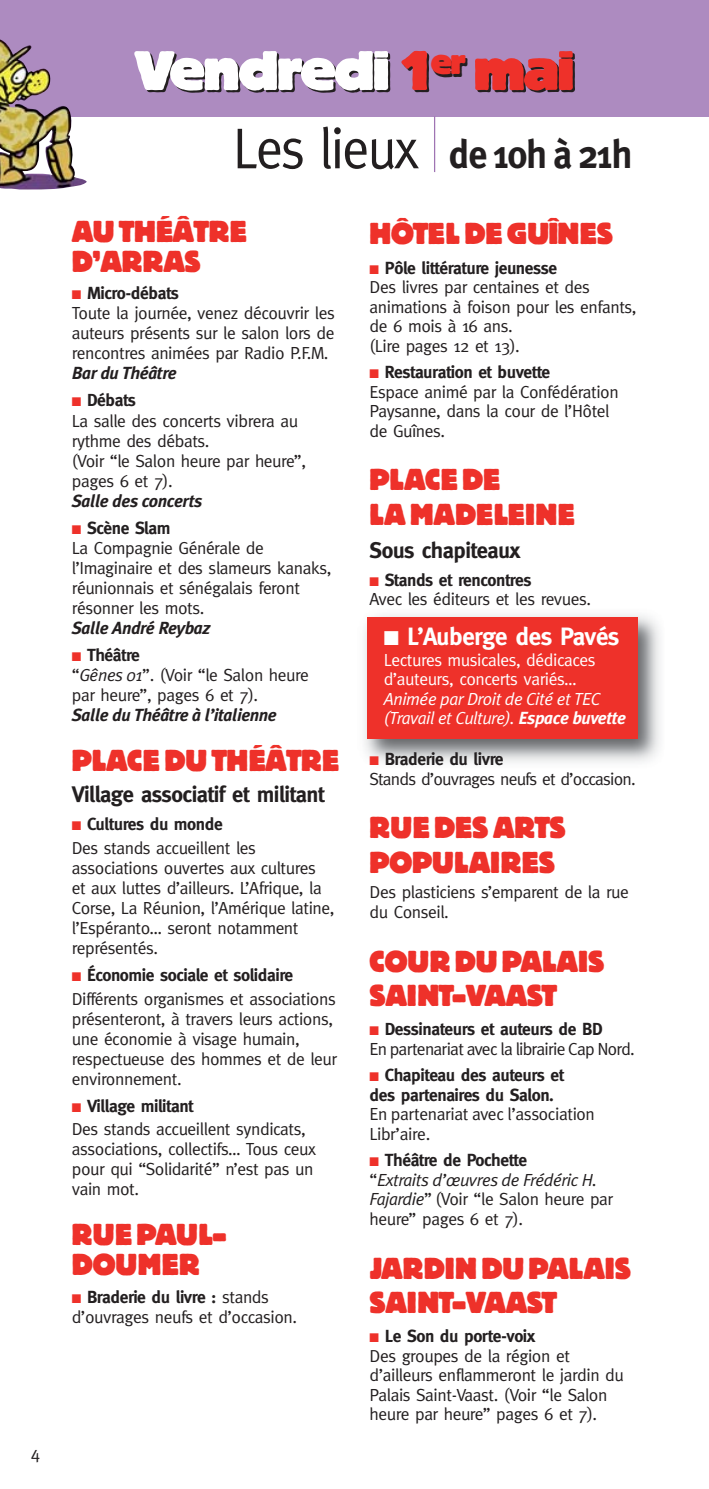
<style>
.page{position:relative;width:709px;height:1489px;background:#fff}
.page>*{position:absolute;margin:0;border:0;box-sizing:border-box;transform-origin:0 0}
.t1{font:800 55px "Block BE";letter-spacing:-.03em;color:#231f20}
.t2{font:700 40px "Meta Plus";letter-spacing:-.035em;color:#231f20;scale:.94 1}
.t3{font:800 30px/34.2px "Block BE";letter-spacing:-.005em;color:#ee312a;scale:.94 1}
.t4{font:800 30px/30px "Block BE";letter-spacing:-.025em;color:#ee312a;scale:.94 1}
.t5{font:800 30px/30px "Block BE";letter-spacing:.015em;color:#ee312a;scale:.94 1}
.t6{font:700 25px "Meta";letter-spacing:-.025em;color:#fff}
.t7{font:700 22.5px "Meta";letter-spacing:-.025em;color:#231f20}
.t8{font:17.5px/20px "Meta";letter-spacing:-.025em;color:#231f20}
.t9{font:700 17.5px/19.5px "Meta";letter-spacing:-.025em;color:#231f20}
.t10{font:17.5px/19.5px "Meta Plus Normal";letter-spacing:-.03em;color:#231f20}
.t11{font:italic 700 17.5px "Meta Plus";letter-spacing:-.025em;color:#231f20}
.t12{font:italic 17.5px/19.5px "Meta Plus Normal";letter-spacing:-.025em;color:#fff}
.t13{font:17.5px/19.5px "Meta";letter-spacing:-.025em;color:#fff}
.t14{font:17.5px/19.5px "Meta";letter-spacing:-.045em;color:#231f20}
.t15{font:italic 17.5px "Meta Plus Normal";letter-spacing:-.025em;color:#231f20}
.s1{font-family:"Meta";font-weight:400;font-size:57.5px}
.s2{color:#ee312a}
.s3{font-weight:700}
.s4{font-family:"Meta Plus Normal";font-style:italic}
.s5{font-family:"Meta Plus";font-weight:700}
.s6{font-style:normal}
.s7{font-family:"Meta Plus Normal"}
</style>
<div class="page">
<img style="left:364px;top:614px;width:296px;height:149px">
<div style="left:368px;top:617px;width:270px;height:121px;background:#ee312a"></div>
<div style="left:0;top:0;width:709px;height:117px;background:#ad8bc0"></div>
<img style="left:0;top:39px;width:87px;height:151px">
<hr style="left:434px;top:116px;width:1px;height:56px;background:#9f74b3">
<p class="t8" style="left:31px;top:1443px;width:11px">4</p>
<h1 class="t1" style="left:136px;top:53px;width:441px">Vendredi 1<sup>er</sup> mai</h1>
<h2 class="t2" style="left:233px;top:139px;width:427px"><span class="s1">Les lieux</span> de 10h à 21h</h2>
<h3 class="t4" style="left:72px;top:218px;width:187px">AU THÉÂTRE<br>D’ARRAS</h3>
<p class="t8" style="left:72px;top:284px;width:264px"><span class="s2">■</span> <span class="s3">Micro-débats<br></span>Toute la journée, venez découvrir les auteurs présents sur le salon lors de rencontres animées par Radio P.F.M.</p>
<p class="t11" style="left:72px;top:366px;width:106px">Bar du Théâtre</p>
<p class="t8" style="left:72px;top:392px;width:236px"><span class="s2">■</span> <span class="s3">Débats<br></span>La salle des concerts vibrera au rythme des débats.<br>(Voir “le Salon heure par heure”, pages 6 et 7).</p>
<p class="t11" style="left:72px;top:493px;width:132px">Salle des concerts</p>
<p class="t8" style="left:72px;top:519px;width:261px"><span class="s2">■</span> <span class="s3">Scène Slam<br></span>La Compagnie Générale de l’Imaginaire et des slameurs kanaks, réunionnais et sénégalais feront résonner les mots.</p>
<p class="t11" style="left:72px;top:620px;width:140px">Salle André Reybaz</p>
<p class="t8" style="left:72px;top:646px;width:238px"><span class="s2">■</span> <span class="s3">Théâtre<br></span>“<span class="s4">Gênes 01</span>”. (Voir “le Salon heure par heure”, pages 6 et 7).</p>
<p class="t11" style="left:72px;top:708px;width:206px">Salle du Théâtre à l’italienne</p>
<h3 class="t3" style="left:72px;top:744px;width:286px">PLACE DU THÉÂTRE</h3>
<p class="t7" style="left:72px;top:785px;width:254px">Village associatif et militant</p>
<p class="t8" style="left:72px;top:813px;width:186px;line-height:23.5px"><span class="s2">■</span> <span class="s3">Cultures du monde<br></span>Des stands accueillent les</p>
<p class="t8" style="left:72px;top:859px;width:264px">associations ouvertes aux cultures<br>et aux luttes d’ailleurs. L’Afrique, la<br>Corse, La Réunion, l’Amérique latine, l’Espéranto… seront notamment représentés.</p>
<p class="t8" style="left:72px;top:964px;width:265px;line-height:23.5px"><span class="s2">■</span> <span class="s3">Économie sociale et solidaire<br></span>Différents organismes et associations</p>
<p class="t8" style="left:72px;top:1009px;width:267px">présenteront, à travers leurs actions, une économie à visage humain, respectueuse des hommes et de leur environnement.</p>
<p class="t8" style="left:72px;top:1095px;width:235px;line-height:23.5px"><span class="s2">■</span> <span class="s3">Village militant<br></span>Des stands accueillent syndicats,</p>
<p class="t8" style="left:72px;top:1140px;width:246px">associations, collectifs… Tous ceux pour qui “Solidarité” n’est pas un vain mot.</p>
<h3 class="t5" style="left:72px;top:1220px;width:166px">RUE PAUL-<br>DOUMER</h3>
<p class="t8" style="left:72px;top:1287px;width:227px"><span class="s2">■</span> <span class="s3">Braderie du livre :</span> stands d’ouvrages neufs et d’occasion.</p>
<h3 class="t3" style="left:369px;top:218px;width:260px">HÔTEL DE GUÎNES</h3>
<p class="t8" style="left:369px;top:259px;width:268px"><span class="s2">■</span> <span class="s3">Pôle littérature jeunesse<br></span>Des livres par centaines et des animations à foison pour les enfants, de 6 mois à 16 ans.<br>(Lire pages 12 et 13).</p>
<p class="t8" style="left:369px;top:364px;width:251px"><span class="s2">■</span> <span class="s3">Restauration et buvette<br></span>Espace animé par la Confédération<br>Paysanne, dans la cour de l’Hôtel de Guînes.</p>
<h3 class="t3" style="left:369px;top:464px;width:220px">PLACE DE<br>LA MADELEINE</h3>
<p class="t7" style="left:369px;top:541px;width:152px">Sous chapiteaux</p>
<p class="t8" style="left:369px;top:571px;width:223px"><span class="s2">■</span> <span class="s3">Stands et rencontres<br></span>Avec les éditeurs et les revues.</p>
<h3 class="t6" style="left:384px;top:626px;width:237px">■ L’Auberge des Pavés</h3>
<p class="t13" style="left:384px;top:651px;width:213px">Lectures musicales, dédicaces d’auteurs, concerts variés…</p>
<p class="t12" style="left:384px;top:690px;width:244px">Animée par Droit de Cité et TEC (Travail et Culture). <span class="s5">Espace buvette</span></p>
<p class="t14" style="left:369px;top:750px;width:268px"><span class="s2">■</span> <span class="s3">Braderie du livre<br></span>Stands d’ouvrages neufs et d’occasion.</p>
<h3 class="t3" style="left:369px;top:811px;width:210px">RUE DES ARTS<br>POPULAIRES</h3>
<p class="t8" style="left:369px;top:883px;width:261px">Des plasticiens s’emparent de la rue du Conseil.</p>
<h3 class="t3" style="left:369px;top:945px;width:251px">COUR DU PALAIS<br>SAINT-VAAST</h3>
<p class="t9" style="left:369px;top:1020px;width:234px"><span class="s2">■</span> Dessinateurs et auteurs de BD</p>
<p class="t10" style="left:369px;top:1040px;width:267px">En partenariat avec la librairie Cap Nord.</p>
<p class="t9" style="left:369px;top:1066px;width:196px"><span class="s2">■</span> Chapiteau des auteurs et des partenaires du Salon.</p>
<p class="t10" style="left:369px;top:1105px;width:227px">En partenariat avec l’association<br>Libr’aire.</p>
<p class="t9" style="left:369px;top:1151px;width:159px"><span class="s2">■</span> Théâtre de Pochette</p>
<p class="t15" style="left:369px;top:1172px;width:229px"><span class="s6">“</span>Extraits d’œuvres de Frédéric H.</p>
<p class="t8" style="left:369px;top:1190px;width:245px"><span class="s4">Fajardie</span><span class="s7">”</span> (Voir “le Salon heure par heure” pages 6 et 7).</p>
<h3 class="t3" style="left:369px;top:1251px;width:280px">JARDIN DU PALAIS<br>SAINT-VAAST</h3>
<p class="t8" style="left:369px;top:1327px;width:256px"><span class="s2">■</span> <span class="s3">Le Son du porte-voix<br></span>Des groupes de la région et d’ailleurs enflammeront le jardin du<br>Palais Saint-Vaast. (Voir “le Salon heure par heure” pages 6 et 7).</p>
</div>
